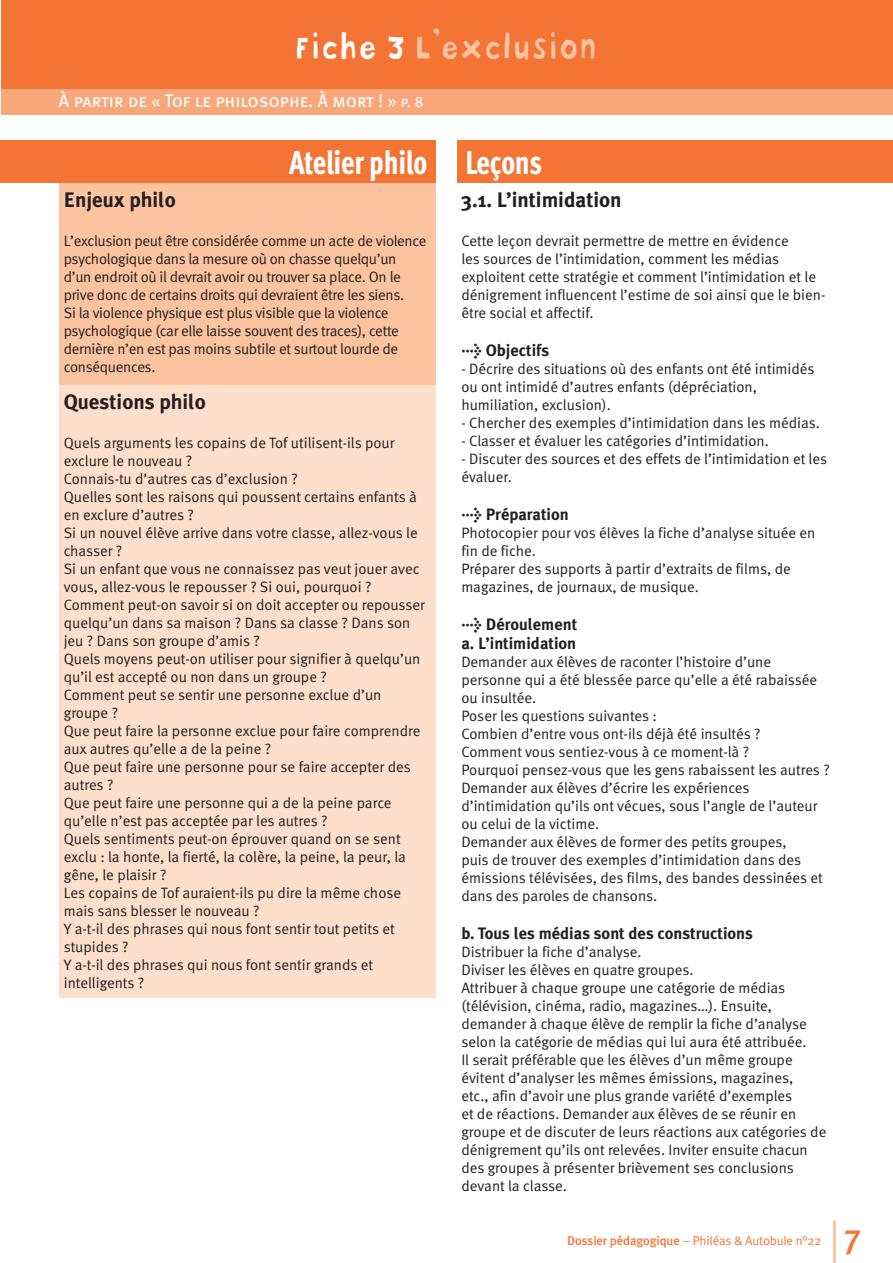
<style>
.page{position:relative;width:893px;height:1263px;background:#fff}
.page>*{position:absolute;margin:0;border:0;box-sizing:border-box;transform-origin:0 0}
.t1{font:500 34.5px "Meta Plus";color:#f37434}
.t2{font:800 33px "Meta Cond";letter-spacing:-.01em;color:#fff;scale:.9 1}
.t3{font:33px "Bokka Solid";letter-spacing:-.01em;color:#fbc3a0;scale:.9 1}
.t4{font:700 21px "Meta Plus";color:#231f20}
.t5{font:18px "Meta Book Caps";letter-spacing:-.005em;color:#fff}
.t6{font:700 16.5px/19.8px "Meta Plus";color:#231f20}
.t7{font:15px/18px "Meta Normal";color:#231f20}
.t8{font:15px/18px "Meta Normal";letter-spacing:-.02em;color:#231f20}
.t9{font:12.75px "Meta Normal";letter-spacing:-.01em;color:#f37434}
.s1{color:#fff}
.s2{font-size:15px}
.s3{font-family:"Meta Plus";font-weight:500}
</style>
<div class="page">
<hr style="left:833px;top:1220px;width:3px;height:43px;background:#fab58c">
<div style="left:1px;top:0;width:892px;height:89px;background:#f37434"></div>
<div style="left:1px;top:89px;width:892px;height:26px;background:#f8a77a"></div>
<div style="left:0;top:140px;width:436px;height:43px;background:#f37434"></div>
<div style="left:457px;top:140px;width:436px;height:43px;background:#f37434"></div>
<div style="left:60px;top:183px;width:376px;height:202px;background:#fbc3a0"></div>
<div style="left:60px;top:385px;width:376px;height:612px;background:#fddfcb"></div>
<h2 class="t3" style="left:296px;top:25px;width:338px"><span class="s1">Fiche 3</span> L’exclusion</h2>
<p class="t5" style="left:59px;top:90px;width:366px">À partir de « Tof le philosophe. À mort ! » <span class="s2">p. 8</span></p>
<h2 class="t2" style="left:289px;top:142px;width:283px">Atelier philo Leçons</h2>
<h3 class="t4" style="left:64px;top:187px;width:113px">Enjeux philo</h3>
<p class="t8" style="left:64px;top:232px;width:364px">L’exclusion peut être considérée comme un acte de violence psychologique dans la mesure où on chasse quelqu’un d’un endroit où il devrait avoir ou trouver sa place. On le prive donc de certains droits qui devraient être les siens.<br>Si la violence physique est plus visible que la violence psychologique (car elle laisse souvent des traces), cette dernière n’en est pas moins subtile et surtout lourde de conséquences.</p>
<h3 class="t4" style="left:64px;top:389px;width:143px">Questions philo</h3>
<p class="t7" style="left:64px;top:434px;width:363px">Quels arguments les copains de Tof utilisent-ils pour exclure le nouveau ?<br>Connais-tu d’autres cas d’exclusion ?<br>Quelles sont les raisons qui poussent certains enfants à en exclure d’autres ?<br>Si un nouvel élève arrive dans votre classe, allez-vous le chasser ?<br>Si un enfant que vous ne connaissez pas veut jouer avec vous, allez-vous le repousser ? Si oui, pourquoi ?<br>Comment peut-on savoir si on doit accepter ou repousser quelqu’un dans sa maison ? Dans sa classe ? Dans son jeu ? Dans son groupe d’amis ?<br>Quels moyens peut-on utiliser pour signifier à quelqu’un qu’il est accepté ou non dans un groupe ?<br>Comment peut se sentir une personne exclue d’un groupe ?<br>Que peut faire la personne exclue pour faire comprendre aux autres qu’elle a de la peine ?<br>Que peut faire une personne pour se faire accepter des autres ?<br>Que peut faire une personne qui a de la peine parce qu’elle n’est pas acceptée par les autres ?<br>Quels sentiments peut-on éprouver quand on se sent exclu : la honte, la fierté, la colère, la peine, la peur, la gêne, le plaisir ?<br>Les copains de Tof auraient-ils pu dire la même chose mais sans blesser le nouveau ?<br>Y a-t-il des phrases qui nous font sentir tout petits et stupides ?<br>Y a-t-il des phrases qui nous font sentir grands et intelligents ?</p>
<h3 class="t4" style="left:461px;top:187px;width:162px">3.1. L’intimidation</h3>
<p class="t7" style="left:461px;top:232px;width:365px">Cette leçon devrait permettre de mettre en évidence<br>les sources de l’intimidation, comment les médias exploitent cette stratégie et comment l’intimidation et le dénigrement influencent l’estime de soi ainsi que le bien&shy;être social et affectif.</p>
<p class="t6" style="left:461px;top:340px;width:89px">&gt; Objectifs</p>
<p class="t7" style="left:461px;top:360px;width:355px">- Décrire des situations où des enfants ont été intimidés ou ont intimidé d’autres enfants (dépréciation, humiliation, exclusion).</p>
<p class="t7" style="left:461px;top:414px;width:360px">- Chercher des exemples d’intimidation dans les médias.</p>
<p class="t7" style="left:461px;top:432px;width:309px">- Classer et évaluer les catégories d’intimidation.</p>
<p class="t7" style="left:461px;top:450px;width:367px">- Discuter des sources et des effets de l’intimidation et les évaluer.</p>
<p class="t6" style="left:461px;top:504px;width:109px">&gt; Préparation</p>
<p class="t7" style="left:461px;top:523px;width:355px">Photocopier pour vos élèves la fiche d’analyse située en fin de fiche.<br>Préparer des supports à partir d’extraits de films, de magazines, de journaux, de musique.</p>
<p class="t6" style="left:461px;top:614px;width:117px">&gt; Déroulement a. L’intimidation</p>
<p class="t7" style="left:461px;top:653px;width:370px">Demander aux élèves de raconter l’histoire d’une personne qui a été blessée parce qu’elle a été rabaissée ou insultée.<br>Poser les questions suivantes :<br>Combien d’entre vous ont-ils déjà été insultés ?<br>Comment vous sentiez-vous à ce moment-là ?<br>Pourquoi pensez-vous que les gens rabaissent les autres ?<br>Demander aux élèves d’écrire les expériences d’intimidation qu’ils ont vécues, sous l’angle de l’auteur ou celui de la victime.<br>Demander aux élèves de former des petits groupes,<br>puis de trouver des exemples d’intimidation dans des émissions télévisées, des films, des bandes dessinées et dans des paroles de chansons.</p>
<p class="t6" style="left:461px;top:923px;width:293px">b. Tous les médias sont des constructions</p>
<p class="t7" style="left:461px;top:943px;width:366px">Distribuer la fiche d’analyse.<br>Diviser les élèves en quatre groupes.<br>Attribuer à chaque groupe une catégorie de médias (télévision, cinéma, radio, magazines…). Ensuite, demander à chaque élève de remplir la fiche d’analyse selon la catégorie de médias qui lui aura été attribuée.<br>Il serait préférable que les élèves d’un même groupe évitent d’analyser les mêmes émissions, magazines,<br>etc., afin d’avoir une plus grande variété d’exemples<br>et de réactions. Demander aux élèves de se réunir en groupe et de discuter de leurs réactions aux catégories de dénigrement qu’ils ont relevées. Inviter ensuite chacun des groupes à présenter brièvement ses conclusions devant la classe.</p>
<p class="t9" style="left:567px;top:1233px;width:256px"><span class="s3">Dossier pédagogique</span> – Philéas &amp; Autobule n°22</p>
<h1 class="t1" style="left:844px;top:1216px;width:18px">7</h1>
</div>
